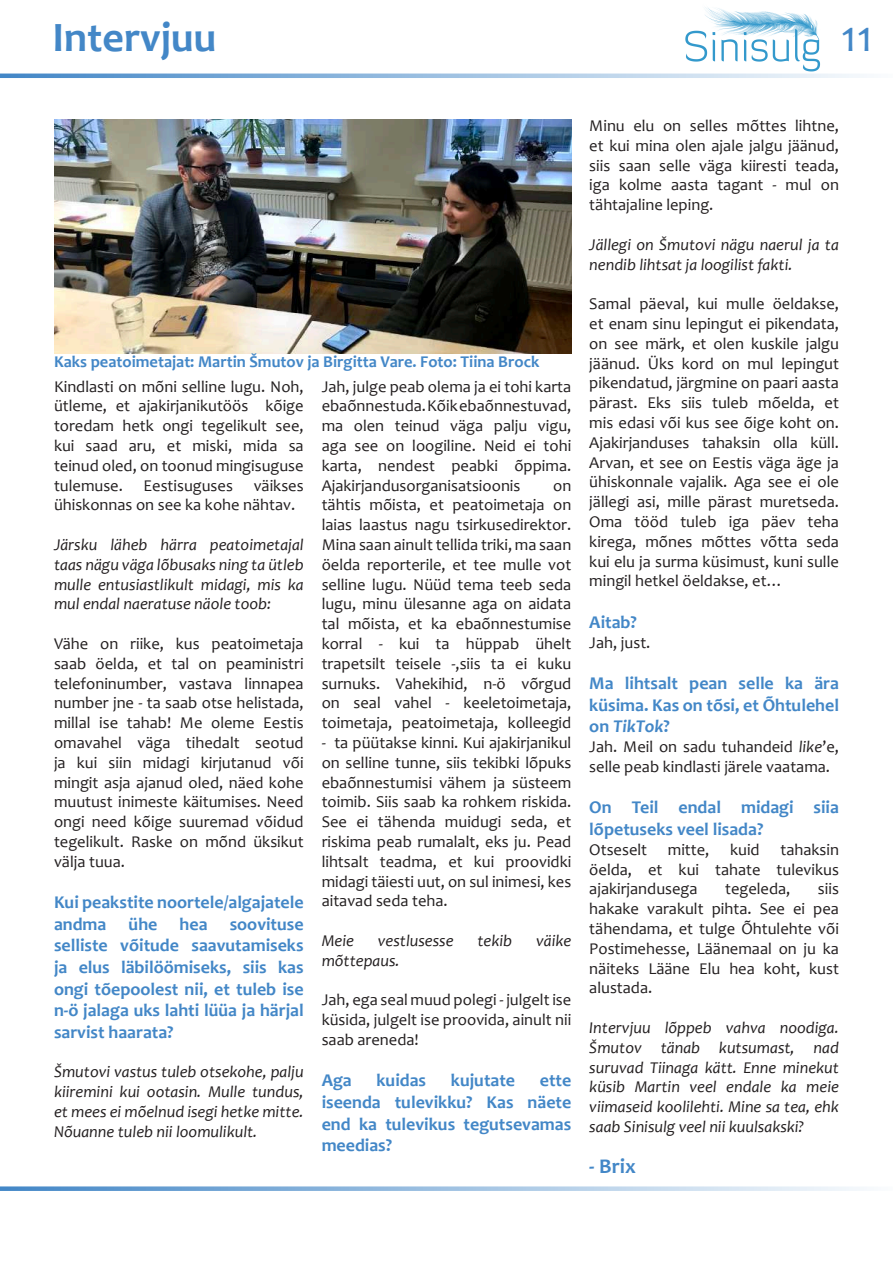
<style>
.page{position:relative;width:893px;height:1263px;background:#fff}
.page>*{position:absolute;margin:0;border:0;box-sizing:border-box;transform-origin:0 0}
.t1{font:45px "Candara";color:#4387c7}
.t2{font:700 42px "Candara";color:#4387c7}
.t3{font:700 21px "Candara";color:#4387c7}
.t4{font:700 18px/21.6px "Candara";color:#4387c7;text-align:justify}
.t5{font:16.5px/19.8px "Candara";color:#231f20;text-align:justify}
.t6{font:italic 16.5px/19.8px "Candara";color:#231f20;text-align:justify}
.t7{font:700 16.5px "Candara";color:#4387c7}
.s1{font-style:italic}
</style>
<div class="page">
<svg style="left:0;top:74px;width:864px;height:4px"></svg>
<svg style="left:0;top:1186px;width:864px;height:5px"></svg>
<img style="left:685px;top:7px;width:136px;height:65px">
<img style="left:54px;top:119px;width:517px;height:235px">
<h2 class="t2" style="left:52px;top:11px;width:166px">Intervjuu</h2>
<h1 class="t1" style="left:841px;top:8px;width:33px">11</h1>
<p class="t7" style="left:54px;top:352px;width:487px">Kaks peatoimetajat: Martin Šmutov ja Birgitta Vare. Foto: Tiina Brock</p>
<p class="t5" style="left:54px;top:376px;width:251px">Kindlasti on mõni selline lugu. Noh, ütleme, et ajakirjanikutöös kõige toredam hetk ongi tegelikult see, kui saad aru, et miski, mida sa teinud oled, on toonud mingisuguse tulemuse.</p>
<p class="t5" style="left:54px;top:475px;width:251px;text-indent:200px">väikses ühiskonnas on see ka kohe nähtav.</p>
<p class="t6" style="left:54px;top:535px;width:251px">Järsku läheb härra peatoimetajal taas nägu väga lõbusaks ning ta ütleb mulle entusiastlikult midagi, mis ka mul endal naeratuse näole toob:</p>
<p class="t5" style="left:54px;top:634px;width:251px">Vähe on riike, kus peatoimetaja saab öelda, et tal on peaministri telefoninumber, vastava linnapea number jne - ta saab otse helistada, millal ise tahab! Me oleme Eestis omavahel väga tihedalt seotud ja kui siin midagi kirjutanud või mingit asja ajanud oled, näed kohe muutust inimeste käitumises. Need ongi need kõige suuremad võidud tegelikult. Raske on mõnd üksikut välja tuua.</p>
<p class="t4" style="left:54px;top:891px;width:251px">Kui peakstite noortele/algajatele andma ühe hea soovituse selliste võitude saavutamiseks ja elus läbilöömiseks, siis kas ongi tõepoolest nii, et tuleb ise n-ö jalaga uks lahti lüüa ja härjal sarvist haarata?</p>
<p class="t6" style="left:54px;top:1062px;width:251px">Šmutovi vastus tuleb otsekohe, palju kiiremini kui ootasin. Mulle tundus, et mees ei mõelnud isegi hetke mitte.<br>Nõuanne tuleb nii loomulikult.</p>
<p class="t5" style="left:144px;top:475px;width:91px">Eestisuguses</p>
<p class="t5" style="left:322px;top:376px;width:251px">Jah, julge peab olema ja ei tohi karta ebaõnnestuda. Kõik ebaõnnestuvad, ma olen teinud väga palju vigu, aga see on loogiline. Neid ei tohi karta, nendest peabki õppima.<br>Ajakirjandusorganisatsioonis</p>
<p class="t5" style="left:322px;top:475px;width:251px;text-indent:231px">on tähtis mõista, et peatoimetaja on laias laastus nagu tsirkusedirektor.<br>Mina saan ainult tellida triki, ma saan öelda reporterile, et tee mulle vot selline lugu. Nüüd tema teeb seda lugu, minu ülesanne aga on aidata tal mõista, et ka ebaõnnestumise korral - kui ta hüppab ühelt trapetsilt teisele -,siis ta ei kuku surnuks. Vahekihid, n-ö võrgud on seal vahel - keeletoimetaja, toimetaja, peatoimetaja, kolleegid</p>
<p class="t5" style="left:322px;top:733px;width:251px">- ta püütakse kinni. Kui ajakirjanikul on selline tunne, siis tekibki lõpuks ebaõnnestumisi vähem ja süsteem toimib. Siis saab ka rohkem riskida.<br>See ei tähenda muidugi seda, et riskima peab rumalalt, eks ju. Pead lihtsalt teadma, et kui proovidki midagi täiesti uut, on sul inimesi, kes aitavad seda teha.</p>
<p class="t6" style="left:322px;top:931px;width:34px">Meie</p>
<p class="t6" style="left:378px;top:931px;width:77px">vestlusesse</p>
<p class="t6" style="left:477px;top:931px;width:36px">tekib</p>
<p class="t6" style="left:536px;top:931px;width:37px">väike</p>
<p class="t6" style="left:322px;top:950px;width:80px">mõttepaus.</p>
<p class="t5" style="left:322px;top:990px;width:251px">Jah, ega seal muud polegi - julgelt ise küsida, julgelt ise proovida, ainult nii saab areneda!</p>
<p class="t4" style="left:322px;top:1069px;width:32px">Aga</p>
<p class="t4" style="left:376px;top:1069px;width:51px">kuidas</p>
<p class="t4" style="left:451px;top:1069px;width:66px">kujutate</p>
<p class="t4" style="left:322px;top:1069px;width:251px;text-indent:218px">ette iseenda tulevikku? Kas näete end ka tulevikus tegutsevamas meedias?</p>
<p class="t5" style="left:589px;top:116px;width:251px">Minu elu on selles mõttes lihtne, et kui mina olen ajale jalgu jäänud, siis saan selle väga kiiresti teada, iga kolme aasta tagant - mul on tähtajaline leping.</p>
<p class="t6" style="left:589px;top:234px;width:251px">Jällegi on Šmutovi nägu naerul ja ta nendib lihtsat ja loogilist fakti.</p>
<p class="t5" style="left:589px;top:294px;width:251px">Samal päeval, kui mulle öeldakse, et enam sinu lepingut ei pikendata, on see märk, et olen kuskile jalgu jäänud. Üks kord on mul lepingut pikendatud, järgmine on paari aasta pärast. Eks siis tuleb mõelda, et mis edasi või kus see õige koht on.<br>Ajakirjanduses tahaksin olla küll.<br>Arvan, et see on Eestis väga äge ja ühiskonnale vajalik. Aga see ei ole jällegi asi, mille pärast muretseda.<br>Oma tööd tuleb iga päev teha kirega, mõnes mõttes võtta seda kui elu ja surma küsimust, kuni sulle mingil hetkel öeldakse, et…</p>
<p class="t4" style="left:589px;top:611px;width:49px">Aitab?</p>
<p class="t5" style="left:589px;top:632px;width:63px">Jah, just.</p>
<p class="t4" style="left:589px;top:672px;width:251px">Ma lihtsalt pean selle ka ära küsima. Kas on tõsi, et Õhtulehel on <span class="s1">TikTok</span>?</p>
<p class="t5" style="left:589px;top:737px;width:251px">Jah. Meil on sadu tuhandeid <span class="s1">like</span>’e, selle peab kindlasti järele vaatama.</p>
<p class="t4" style="left:589px;top:796px;width:251px">On Teil endal midagi siia lõpetuseks veel lisada?</p>
<p class="t5" style="left:589px;top:839px;width:59px">Otseselt</p>
<p class="t5" style="left:668px;top:839px;width:43px">mitte,</p>
<p class="t5" style="left:730px;top:839px;width:31px">kuid</p>
<p class="t5" style="left:589px;top:839px;width:251px;text-indent:191px">tahaksin öelda, et kui tahate tulevikus ajakirjandusega</p>
<p class="t5" style="left:725px;top:879px;width:67px">tegeleda,</p>
<p class="t5" style="left:589px;top:879px;width:251px;text-indent:229px">siis hakake varakult pihta. See ei pea tähendama, et tulge Õhtulehte või Postimehesse, Läänemaal on ju ka näiteks Lääne Elu hea koht, kust alustada.</p>
<p class="t6" style="left:589px;top:1017px;width:251px">Intervjuu lõppeb vahva noodiga.<br>Šmutov tänab kutsumast, nad suruvad Tiinaga kätt. Enne minekut küsib Martin veel endale ka meie viimaseid koolilehti. Mine sa tea, ehk saab Sinisulg veel nii kuulsakski?</p>
<p class="t3" style="left:589px;top:1153px;width:48px">- Brix</p>
</div>
